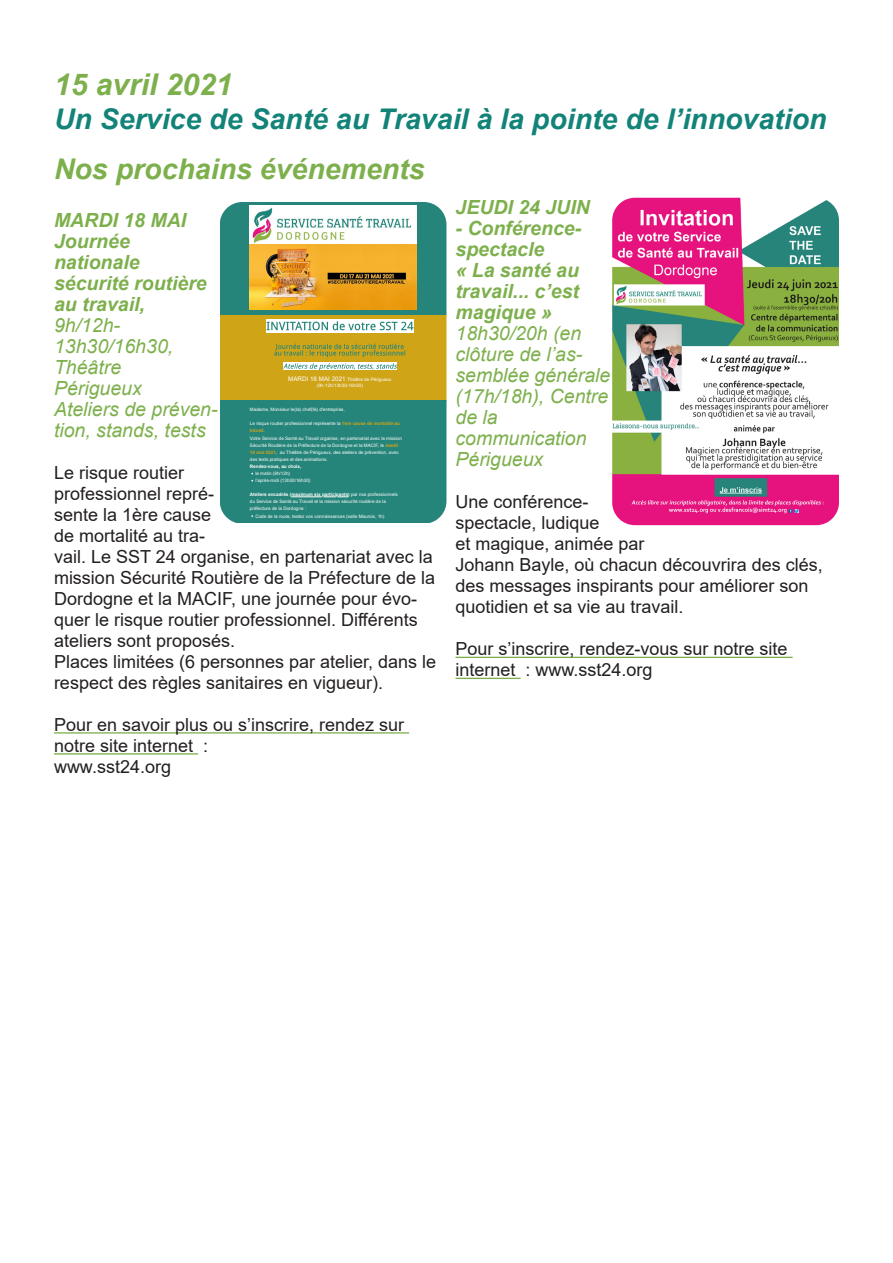
<style>
.page{position:relative;width:893px;height:1263px;background:#fff}
.page>*{position:absolute;margin:0;border:0;box-sizing:border-box;transform-origin:0 0}
.t1{font:italic 700 30px "Arial";color:#7db04c}
.t2{font:italic 700 28.5px "Arial";color:#128378}
.t3{font:italic 700 28.5px "Arial";color:#7db04c}
.t4{font:italic 19.5px/21px "Arial";color:#7db04c}
.t5{font:italic 700 19.5px/21px "Arial";color:#7db04c}
.t6{font:18px/21px "Arial";color:#231f20}
.t7{font:4.65px/5.4px "Arial";color:#fff;text-align:center}
.t8{font:700 4.65px "Arial";color:#fff}
.t9{font:700 4.65px "Arial";color:#cfa417}
.s1{font-size:6.3px}
.s2{font-weight:700;color:#cfa417}
.s3{font-weight:400;color:#fff}
.s4{font-weight:400}
</style>
<div class="page">
<hr style="left:54px;top:732px;width:355px;height:1px;background:#7db04c">
<hr style="left:54px;top:753px;width:144px;height:1px;background:#7db04c">
<hr style="left:455px;top:657px;width:338px;height:1px;background:#7db04c">
<hr style="left:455px;top:678px;width:65px;height:1px;background:#7db04c">
<div style="left:220px;top:202px;width:226px;height:113px;background:#26857a"></div>
<svg style="left:249px;top:205px;width:168px;height:105px"></svg>
<div style="left:220px;top:315px;width:226px;height:85px;background:#cfa417"></div>
<div style="left:220px;top:400px;width:226px;height:123px;background:#26857a"></div>
<img style="left:250px;top:206px;width:166px;height:104px">
<div style="left:266px;top:319px;width:148px;height:14px;background:#fff"></div>
<svg style="left:267px;top:321px;width:146px;height:9px"></svg>
<svg style="left:274px;top:344px;width:131px;height:13px"></svg>
<div style="left:283px;top:362px;width:114px;height:8px;background:#fff"></div>
<svg style="left:283px;top:363px;width:114px;height:7px"></svg>
<hr style="left:291px;top:496px;width:31px;height:1px;background:#fff">
<svg style="left:323px;top:496px;width:25px;height:1px"></svg>
<img style="left:612px;top:198px;width:227px;height:327px">
<p class="t1" style="left:54px;top:64px;width:180px">15 avril 2021</p>
<p class="t2" style="left:54px;top:100px;width:774px">Un Service de Santé au Travail à la pointe de l’innovation</p>
<p class="t3" style="left:54px;top:150px;width:372px">Nos prochains événements</p>
<p class="t5" style="left:54px;top:210px;width:154px">MARDI 18 MAI<br>Journée nationale sécurité routière au travail,</p>
<p class="t4" style="left:54px;top:315px;width:121px">9h/12h-<br>13h30/16h30,<br>Théâtre<br>Périgueux</p>
<p class="t4" style="left:54px;top:399px;width:165px">Ateliers de préven&shy;tion, stands, tests</p>
<p class="t6" style="left:54px;top:462px;width:383px">Le risque routier<br>professionnel repré-<br>sente la 1ère cause<br>de mortalité au tra-<br>vail. Le SST 24 organise, en partenariat avec la mission Sécurité Routière de la Préfecture de la<br>Dordogne et la MACIF, une journée pour évo&shy;quer le risque routier professionnel. Différents ateliers sont proposés.</p>
<p class="t6" style="left:54px;top:651px;width:384px">Places limitées (6 personnes par atelier, dans le respect des règles sanitaires en vigueur).</p>
<p class="t6" style="left:54px;top:714px;width:352px">Pour en savoir plus ou s’inscrire, rendez sur notre site internet :</p>
<p class="t6" style="left:54px;top:756px;width:119px">www.sst24.org</p>
<p class="t5" style="left:455px;top:198px;width:136px">JEUDI 24 JUIN</p>
<p class="t5" style="left:455px;top:219px;width:127px">- Conférence&shy;spectacle<br>« La santé au travail... c’est magique »</p>
<p class="t4" style="left:455px;top:323px;width:156px">18h30/20h (en clôture de l’as&shy;semblée générale (17h/18h), Centre de la communication<br>Périgueux</p>
<p class="t6" style="left:455px;top:491px;width:369px">Une conférence-<br>spectacle, ludique<br>et magique, animée par<br>Johann Bayle, où chacun découvrira des clés, des messages inspirants pour améliorer son quotidien et sa vie au travail.</p>
<p class="t6" style="left:455px;top:638px;width:334px">Pour s’inscrire, rendez-vous sur notre site internet : www.sst24.org</p>
<p class="t7" style="left:288px;top:377px;width:105px"><span class="s1">MARDI 18 MAI 2021</span> Théâtre de Périgueux (9h-12h/13h30-16h30)</p>
<p class="t7" style="left:250px;top:407px;width:96px">Madame, Monsieur le(la) chef(fe) d'entreprise,</p>
<p class="t7" style="left:250px;top:421px;width:152px">Le risque routier professionnel représente la <span class="s2">1ère cause de mortalité au</span></p>
<p class="t9" style="left:250px;top:427px;width:16px">travail<span class="s3">.</span></p>
<p class="t7" style="left:250px;top:435px;width:153px">Votre Service de Santé au Travail organise, en partenariat avec la mission</p>
<p class="t7" style="left:250px;top:442px;width:150px">Sécurité Routière de la Préfecture de la Dordogne et la MACIF, le <span class="s2">mardi</span></p>
<p class="t7" style="left:250px;top:449px;width:150px"><span class="s2">18 mai 2021</span>, au Théâtre de Périgueux, des ateliers de prévention, avec</p>
<p class="t7" style="left:250px;top:456px;width:79px">des tests pratiques et des animations.</p>
<p class="t8" style="left:250px;top:463px;width:53px">Rendez-vous, au choix,</p>
<p class="t7" style="left:255px;top:471px;width:36px">le matin (9h/12h)</p>
<p class="t7" style="left:255px;top:478px;width:57px">l’après-midi (13h30/16h30)</p>
<p class="t8" style="left:250px;top:491px;width:149px">Ateliers encadrés (maximum six participants) <span class="s4">par nos professionnels</span></p>
<p class="t7" style="left:250px;top:499px;width:137px">du Service de Santé au Travail et la mission sécurité routière de la</p>
<p class="t7" style="left:250px;top:506px;width:58px">préfecture de la Dordogne :</p>
<p class="t7" style="left:255px;top:513px;width:131px">Code de la route, testez vos connaissances (salle Maurois, 1h)</p>
</div>
